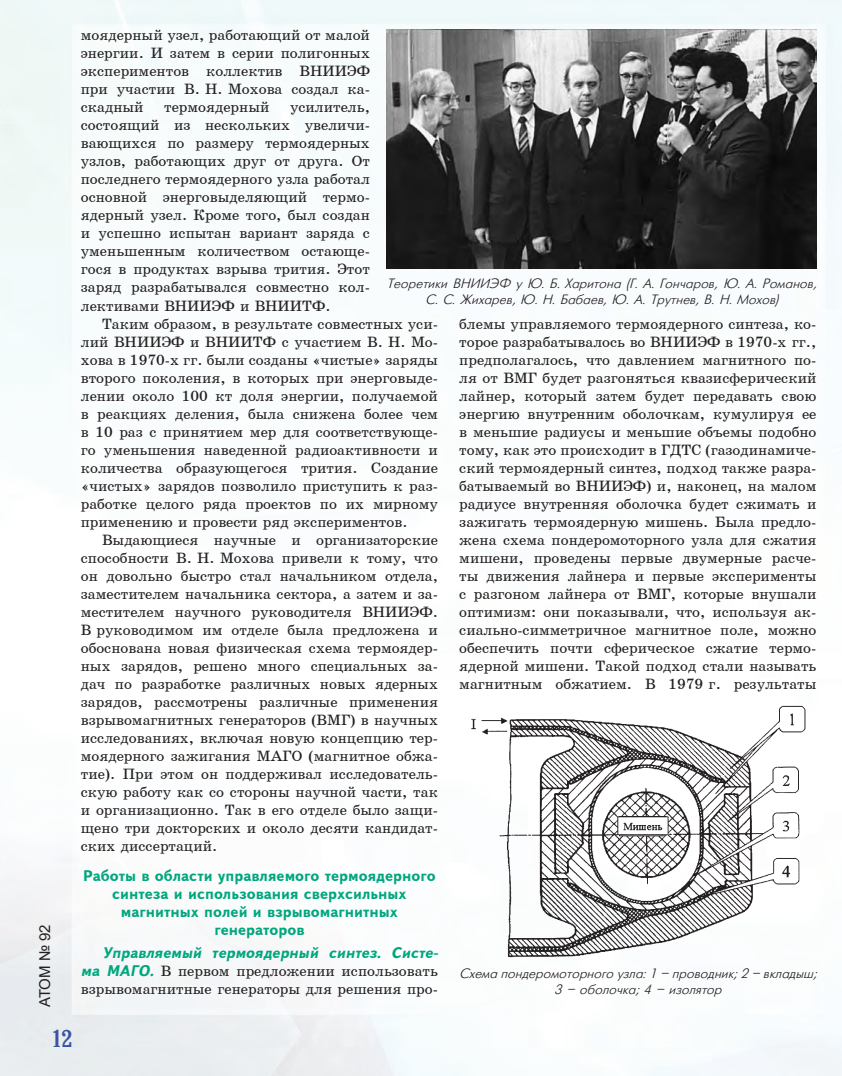
<style>
.page{position:relative;width:842px;height:1076px;background:#fff}
.page>*{position:absolute;margin:0;border:0;box-sizing:border-box;transform-origin:0 0}
.t1{font:24px "Bruskovaya Plain";color:#3a53a3}
.Основной_текст{font:15px/18px "School";color:#231f20;text-align:justify}
.Основной_текст-2{font:700 15px/18px "Bukvarnaya";color:#00a77e;text-align:center}
.t2{font:15px "Arial";letter-spacing:-.025em;color:#231f20}
.Podpis_pod_foto{font:italic 13.5px/16.2px "Futuris";color:#231f20;text-align:center}
.s1{font-family:"Bukvarnaya";font-weight:700;font-style:italic;color:#00a77e}
</style>
<div class="page">
<img style="left:0;top:0;width:842px;height:1076px">
<img style="left:387px;top:30px;width:429px;height:238px">
<img style="left:466px;top:703px;width:343px;height:255px">
<p class="t2" style="left:35px;top:1007px;width:84px;rotate:-90deg">АТОМ № 92</p>
<h1 class="t1" style="left:53px;top:1026px;width:21px">12</h1>
<p class="Основной_текст" style="left:81px;top:26px;width:291px">моядерный узел, работающий от малой энергии. И затем в серии полигонных экспериментов коллектив ВНИИЭФ при участии В. Н. Мохова создал ка&shy;скадный</p>
<p class="Основной_текст" style="left:164px;top:98px;width:107px">термоядерный</p>
<p class="Основной_текст" style="left:81px;top:98px;width:291px;text-indent:209px">усилитель, состоящий из нескольких увеличи&shy;вающихся по размеру термоядерных узлов, работающих друг от друга. От последнего термоядерного узла работал основной энерговыделяющий термо&shy;ядерный узел. Кроме того, был создан и успешно испытан вариант заряда с уменьшенным количеством остающе&shy;гося в продуктах взрыва трития. Этот заряд разрабатывался совместно кол&shy;лективами ВНИИЭФ и ВНИИТФ.</p>
<p class="Основной_текст" style="left:81px;top:314px;width:359px;text-indent:21px">Таким образом, в результате совместных уси&shy;лий ВНИИЭФ и ВНИИТФ с участием В. Н. Мо&shy;хова в 1970-х гг. были созданы «чистые» заряды второго поколения, в которых при энерговыде&shy;лении около 100 кт доля энергии, получаемой в реакциях деления, была снижена более чем в 10 раз с принятием мер для соответствующе&shy;го уменьшения наведенной радиоактивности и количества образующегося трития. Создание «чистых» зарядов позволило приступить к раз&shy;работке целого ряда проектов по их мирному применению и провести ряд экспериментов.</p>
<p class="Основной_текст" style="left:81px;top:530px;width:359px;text-indent:21px">Выдающиеся научные и организаторские способности В. Н. Мохова привели к тому, что он довольно быстро стал начальником отдела, заместителем начальника сектора, а затем и за&shy;местителем научного руководителя ВНИИЭФ.<br>В руководимом им отделе была предложена и обоснована новая физическая схема термоядер&shy;ных зарядов, решено много специальных за&shy;дач по разработке различных новых ядерных зарядов, рассмотрены различные применения взрывомагнитных генераторов (ВМГ) в научных исследованиях, включая новую концепцию тер&shy;моядерного зажигания МАГО (магнитное обжа&shy;тие). При этом он поддерживал исследователь&shy;скую работу как со стороны научной части, так и организационно. Так в его отделе было защи&shy;щено три докторских и около десяти кандидат&shy;ских диссертаций.</p>
<p class="Основной_текст-2" style="left:83px;top:867px;width:354px">Работы в области управляемого термоядерного синтеза и использования сверхсильных магнитных полей и взрывомагнитных генераторов</p>
<p class="Основной_текст" style="left:81px;top:943px;width:362px;text-align:left;text-indent:21px"><span class="s1">Управляемый термоядерный синтез. Систе&shy;ма МАГО.</span> В первом предложении использовать взрывомагнитные генераторы для решения про-</p>
<p class="Podpis_pod_foto" style="left:387px;top:275px;width:431px">Теоретики ВНИИЭФ у Ю. Б. Харитона (Г. А. Гончаров, Ю. А. Романов,<br>С. С. Жихарев, Ю. Н. Бабаев, Ю. А. Трутнев, В. Н. Мохов)</p>
<p class="Основной_текст" style="left:459px;top:315px;width:359px">блемы управляемого термоядерного синтеза, ко&shy;торое разрабатывалось во ВНИИЭФ в 1970-х гг., предполагалось, что давлением магнитного по&shy;ля от ВМГ будет разгоняться квазисферический лайнер, который затем будет передавать свою энергию внутренним оболочкам, кумулируя ее в меньшие радиусы и меньшие объемы подобно тому, как это происходит в ГДТС (газодинамиче&shy;ский термоядерный синтез, подход также разра&shy;батываемый во ВНИИЭФ) и, наконец, на малом радиусе внутренняя оболочка будет сжимать и зажигать термоядерную мишень. Была предло&shy;жена схема пондеромоторного узла для сжатия мишени, проведены первые двумерные расче&shy;ты движения лайнера и первые эксперименты с разгоном лайнера от ВМГ, которые внушали оптимизм: они показывали, что, используя ак&shy;сиально-симметричное магнитное поле, можно обеспечить почти сферическое сжатие термо&shy;ядерной мишени. Такой подход стали называть магнитным обжатием. В 1979 г. результаты</p>
<p class="Podpis_pod_foto" style="left:459px;top:965px;width:359px">Схема пондеромоторного узла: 1 – проводник; 2 – вкладыш;<br>3 – оболочка; 4 – изолятор</p>
</div>
